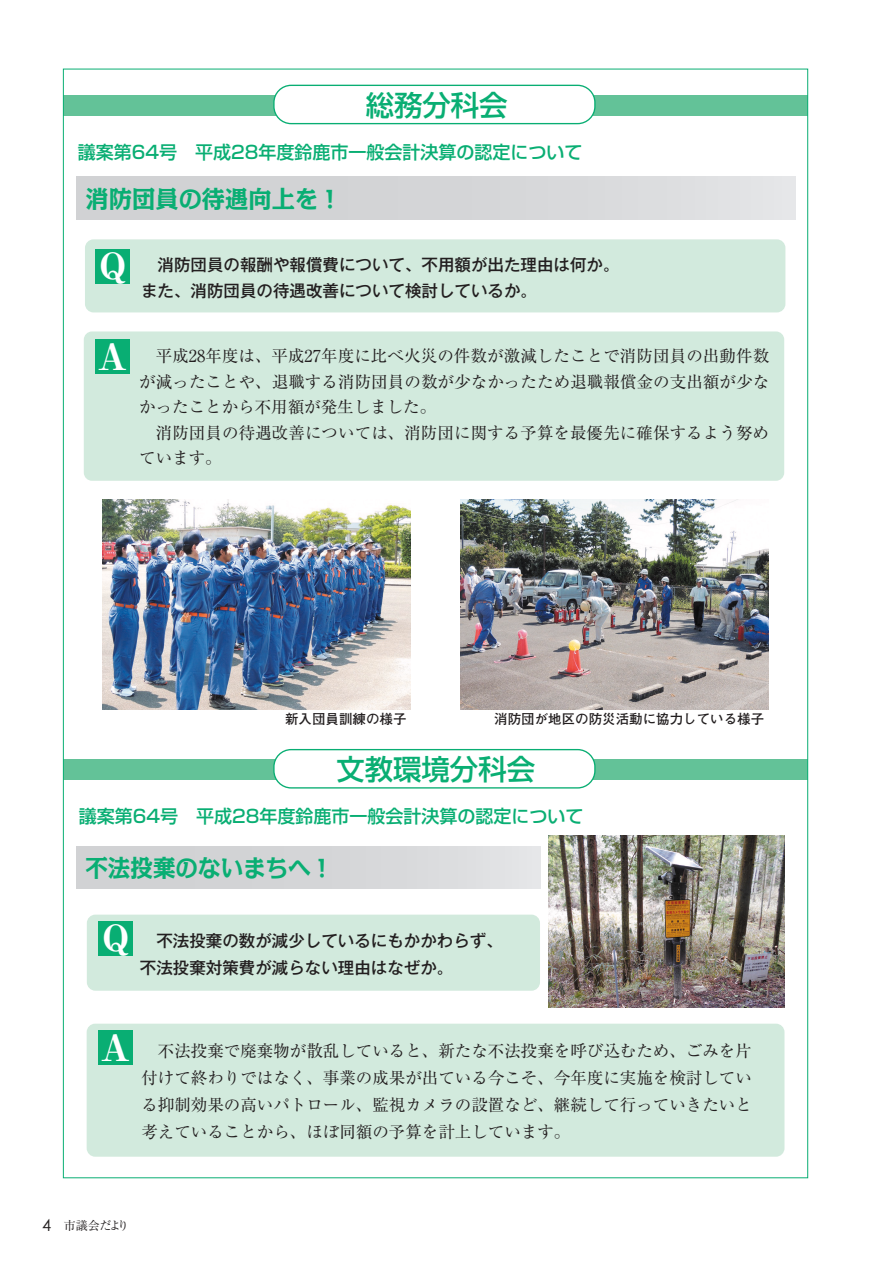
<style>
.page{position:relative;width:893px;height:1263px;background:#fff}
.page>*{position:absolute;margin:0;border:0;box-sizing:border-box;transform-origin:0 0}
.t1{font:800 36px "Ryumin Pro";color:#fff}
.t2{font:500 28.35px "Shin Go Pro";color:#09ae73}
.t3{font:700 24px "Kakumin Pro";color:#09ae73;scale:.94 1}
.t4{font:700 24px "Kakumin Pro";color:#09ae73}
.t5{font:500 18px "Shin Go Pro";color:#09ae73}
.t6{font:16.5px/25.5px "Ryumin Pro";letter-spacing:.005em;color:#231f20;text-align:justify}
.t7{font:500 16.5px/27px "Gothic MB101 Pro";color:#231f20}
.t8{font:700 13.5px "Futo Go B101 Pro";color:#231f20}
.t9{font:12px "Ryumin Pro";letter-spacing:-.045em;color:#231f20}
.s1{font-weight:800;font-size:36px;color:#fff}
.s2{font-family:"Century Gothic";font-size:16.5px}
</style>
<div class="page">
<img style="left:102px;top:500px;width:308px;height:210px">
<img style="left:460px;top:500px;width:308px;height:210px">
<div style="left:63px;top:95px;width:745px;height:21px;background:#63c298"></div>
<div style="left:274px;top:85px;width:321px;height:39px;background:#fff;border-radius:17px"></div>
<div style="left:273px;top:85px;width:323px;height:39px;border:1px solid #09ae73;border-radius:17px"></div>
<div style="left:63px;top:759px;width:745px;height:21px;background:#63c298"></div>
<div style="left:274px;top:750px;width:321px;height:38px;background:#fff;border-radius:17px"></div>
<div style="left:273px;top:749px;width:323px;height:39px;border:1px solid #09ae73;border-radius:17px"></div>
<div style="left:77px;top:846px;width:463px;height:43px;background:linear-gradient(to right,#cdced0,#e0e1e3)"></div>
<div style="left:87px;top:915px;width:453px;height:76px;background:#d2eadd;border-radius:9px"></div>
<div style="left:87px;top:1024px;width:697px;height:133px;background:#d2eadd;border-radius:9px"></div>
<div style="left:98px;top:921px;width:35px;height:34px;background:#09ae73"></div>
<div style="left:98px;top:1030px;width:35px;height:35px;background:#09ae73"></div>
<div style="left:84px;top:331px;width:700px;height:150px;background:#d2eadd;border-radius:8px"></div>
<div style="left:85px;top:239px;width:700px;height:73px;background:#d2eadd;border-radius:9px"></div>
<div style="left:95px;top:249px;width:35px;height:34px;background:#09ae73"></div>
<div style="left:95px;top:339px;width:35px;height:34px;background:#09ae73"></div>
<div style="left:77px;top:177px;width:718px;height:42px;background:linear-gradient(to right,#cdced0,#e0e1e3)"></div>
<img style="left:549px;top:835px;width:236px;height:173px">
<p class="t2" style="left:366px;top:81px;width:143px">総務分科会</p>
<p class="t5" style="left:78px;top:137px;width:506px">議案第64号　平成28年度鈴鹿市一般会計決算の認定について</p>
<p class="t4" style="left:86px;top:180px;width:258px">消防団員の待遇向上を！</p>
<p class="t1" style="left:99px;top:238px;width:29px">Q</p>
<p class="t7" style="left:141px;top:250px;width:480px;line-height:25.5px">　消防団員の報酬や報償費について、不用額が出た理由は何か。また、消防団員の待遇改善について検討しているか。</p>
<p class="t6" style="left:139px;top:342px;width:631px;text-align:left;text-indent:-45px"><span class="s1">Ａ</span>　平成28年度は、平成27年度に比べ火災の件数が激減したことで消防団員の出動件数が減ったことや、退職する消防団員の数が少なかったため退職報償金の支出額が少なかったことから不用額が発生しました。<br>　消防団員の待遇改善については、消防団に関する予算を最優先に確保するよう努めています。</p>
<p class="t8" style="left:285px;top:708px;width:123px">新入団員訓練の様子</p>
<p class="t8" style="left:494px;top:708px;width:271px">消防団が地区の防災活動に協力している様子</p>
<p class="t2" style="left:337px;top:746px;width:200px">文教環境分科会</p>
<p class="t5" style="left:79px;top:802px;width:506px">議案第64号　平成28年度鈴鹿市一般会計決算の認定について</p>
<p class="t3" style="left:85px;top:848px;width:265px">不法投棄のないまちへ！</p>
<p class="t1" style="left:102px;top:910px;width:29px">Q</p>
<p class="t7" style="left:140px;top:925px;width:364px">　不法投棄の数が減少しているにもかかわらず、不法投棄対策費が減らない理由はなぜか。</p>
<p class="t1" style="left:98px;top:1019px;width:37px">Ａ</p>
<p class="t6" style="left:141px;top:1036px;width:612px;line-height:27px">　不法投棄で廃棄物が散乱していると、新たな不法投棄を呼び込むため、ごみを片付けて終わりではなく、事業の成果が出ている今こそ、今年度に実施を検討している抑制効果の高いパトロール、監視カメラの設置など、継続して行っていきたいと考えていることから、ほぼ同額の予算を計上しています。</p>
<p class="t9" style="left:42px;top:1216px;width:89px"><span class="s2">4</span> 市議会だより</p>
</div>
